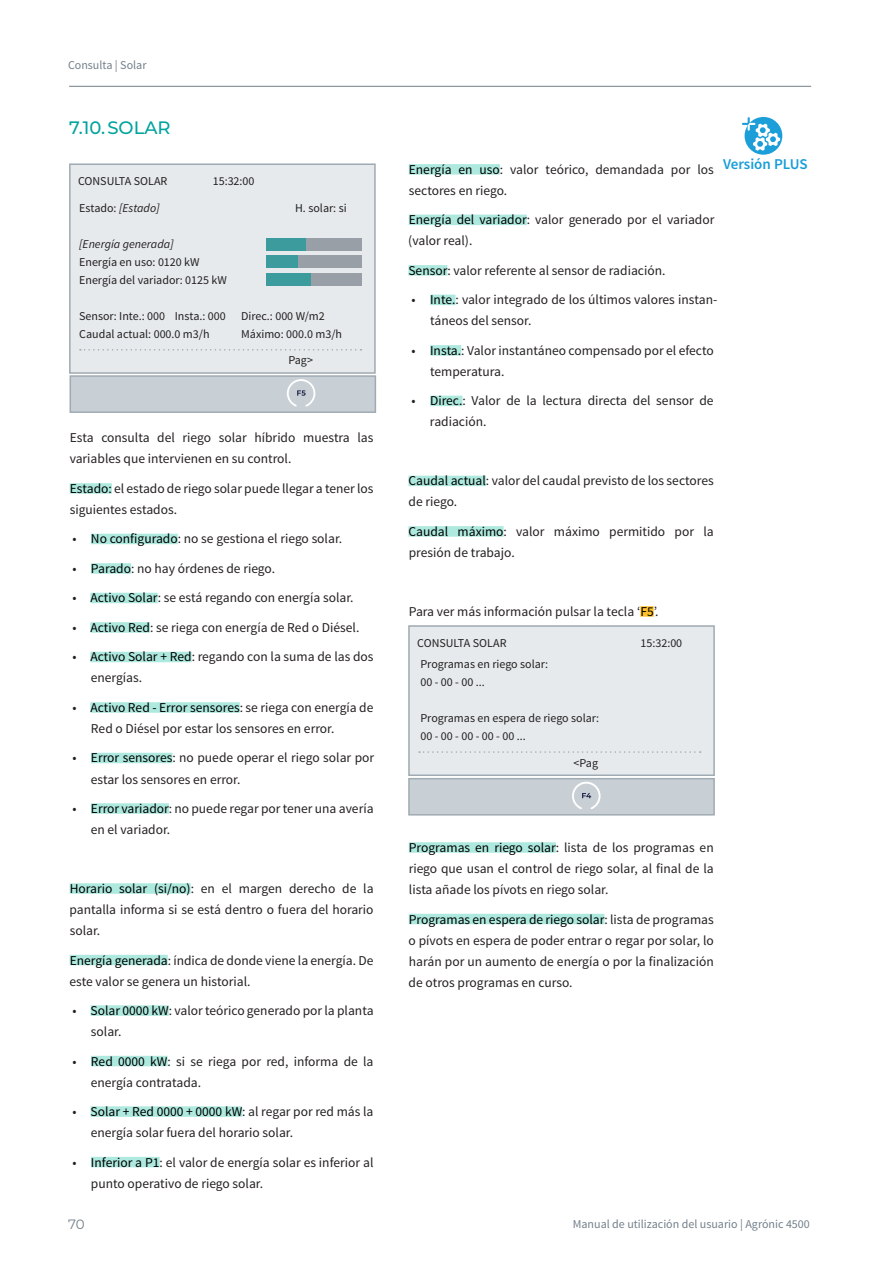
<style>
.page{position:relative;width:893px;height:1263px;background:#fff}
.page>*{position:absolute;margin:0;border:0;box-sizing:border-box;transform-origin:0 0}
.t1{font:500 18px "Montserrat";color:#00a39d}
.t2{font:600 15px "Source Sans Pro";color:#179dd9}
.t3{font:13.5px/21px "Source Sans Pro";color:#231f20}
.t4{font:13.5px "Montserrat";color:#727f8a}
.t5{font:12px/18px "Source Sans Pro";color:#231f20}
.t6{font:12px "Source Sans Pro";color:#727f8a}
.t7{font:italic 12px "Source Sans Pro";color:#231f20}
.s1{font-style:normal}
.s2{color:#000}
</style>
<div class="page">
<hr style="left:69px;top:86px;width:742px;height:1px;background:#727f8a">
<div style="left:409px;top:164px;width:91px;height:11px;background:#ade9de"></div>
<div style="left:409px;top:215px;width:118px;height:10px;background:#ade9de"></div>
<div style="left:408px;top:265px;width:39px;height:11px;background:#ade9de"></div>
<div style="left:430px;top:295px;width:25px;height:10px;background:#ade9de"></div>
<div style="left:430px;top:345px;width:31px;height:11px;background:#ade9de"></div>
<div style="left:430px;top:396px;width:32px;height:10px;background:#ade9de"></div>
<div style="left:408px;top:476px;width:78px;height:10px;background:#ade9de"></div>
<div style="left:408px;top:526px;width:96px;height:11px;background:#ade9de"></div>
<div style="left:640px;top:606px;width:14px;height:11px;background:#ffc22c"></div>
<div style="left:409px;top:842px;width:147px;height:11px;background:#ade9de"></div>
<div style="left:409px;top:914px;width:195px;height:10px;background:#ade9de"></div>
<div style="left:408px;top:625px;width:307px;height:151px;background:#e6eaec;border:2px solid #9faab2"></div>
<svg style="left:419px;top:751px;width:282px;height:2px"></svg>
<div style="left:408px;top:778px;width:307px;height:37px;background:#c9d0d5;border:2px solid #9faab2"></div>
<svg style="left:572px;top:781px;width:29px;height:28px"></svg>
<div style="left:70px;top:483px;width:42px;height:11px;background:#ade9de"></div>
<div style="left:91px;top:534px;width:87px;height:10px;background:#ade9de"></div>
<div style="left:91px;top:563px;width:40px;height:11px;background:#ade9de"></div>
<div style="left:90px;top:593px;width:68px;height:10px;background:#ade9de"></div>
<div style="left:90px;top:622px;width:60px;height:11px;background:#ade9de"></div>
<div style="left:90px;top:652px;width:102px;height:10px;background:#ade9de"></div>
<div style="left:90px;top:702px;width:150px;height:11px;background:#ade9de"></div>
<div style="left:91px;top:753px;width:81px;height:10px;background:#ade9de"></div>
<div style="left:91px;top:803px;width:78px;height:11px;background:#ade9de"></div>
<div style="left:70px;top:883px;width:121px;height:11px;background:#ade9de"></div>
<div style="left:70px;top:955px;width:98px;height:10px;background:#ade9de"></div>
<div style="left:91px;top:1005px;width:78px;height:11px;background:#ade9de"></div>
<div style="left:91px;top:1056px;width:77px;height:10px;background:#ade9de"></div>
<div style="left:91px;top:1106px;width:151px;height:11px;background:#ade9de"></div>
<div style="left:91px;top:1157px;width:69px;height:10px;background:#ade9de"></div>
<div style="left:69px;top:163px;width:307px;height:211px;background:#e6eaec;border:2px solid #9faab2"></div>
<svg style="left:80px;top:349px;width:282px;height:2px"></svg>
<div style="left:266px;top:238px;width:95px;height:12px;background:#989fa7"></div>
<div style="left:266px;top:238px;width:40px;height:12px;background:#3c9c9d"></div>
<div style="left:266px;top:256px;width:95px;height:12px;background:#989fa7"></div>
<div style="left:266px;top:256px;width:32px;height:12px;background:#3c9c9d"></div>
<div style="left:266px;top:273px;width:95px;height:13px;background:#989fa7"></div>
<div style="left:266px;top:273px;width:45px;height:13px;background:#3c9c9d"></div>
<div style="left:70px;top:375px;width:306px;height:38px;background:#c9d0d5;border:2px solid #9faab2"></div>
<svg style="left:287px;top:379px;width:29px;height:28px"></svg>
<svg style="left:745px;top:117px;width:37px;height:38px"></svg>
<svg style="left:742px;top:117px;width:38px;height:34px"></svg>
<p class="t6" style="left:68px;top:57px;width:80px">Consulta | Solar</p>
<h1 class="t1" style="left:69px;top:115px;width:103px">7.10.SOLAR</h1>
<p class="t5" style="left:78px;top:172px;width:91px">CONSULTA SOLAR</p>
<p class="t5" style="left:213px;top:172px;width:43px">15:32:00</p>
<p class="t7" style="left:79px;top:200px;width:82px"><span class="s1">Estado:</span> [Estado]</p>
<p class="t5" style="left:295px;top:199px;width:53px">H. solar: si</p>
<p class="t7" style="left:79px;top:236px;width:96px">[Energía generada]</p>
<p class="t5" style="left:79px;top:253px;width:149px">Energía en uso: 0120 kW<br>Energía del variador: 0125 kW</p>
<p class="t5" style="left:79px;top:307px;width:148px">Sensor: Inte.: 000 Insta.: 000</p>
<p class="t5" style="left:241px;top:307px;width:85px">Direc.: 000 W/m2</p>
<p class="t5" style="left:79px;top:325px;width:132px">Caudal actual: 000.0 m3/h</p>
<p class="t5" style="left:241px;top:325px;width:102px">Máximo: 000.0 m3/h</p>
<p class="t5" style="left:288px;top:352px;width:26px">Pag&gt;</p>
<p class="t3" style="left:70px;top:428px;width:305px">Esta consulta del riego solar híbrido muestra las variables que intervienen en su control.</p>
<p class="t3" style="left:70px;top:478px;width:305px"><span class="s2">Estado:</span> el estado de riego solar puede llegar a tener los siguientes estados.</p>
<p class="t3" style="left:72px;top:529px;width:271px">• <span class="s2">No configurado</span>: no se gestiona el riego solar.</p>
<p class="t3" style="left:72px;top:558px;width:204px">• <span class="s2">Parado</span>: no hay órdenes de riego.</p>
<p class="t3" style="left:72px;top:588px;width:283px">• <span class="s2">Activo Solar</span>: se está regando con energía solar.</p>
<p class="t3" style="left:72px;top:617px;width:288px">• <span class="s2">Activo Red</span>: se riega con energía de Red o Diésel.</p>
<p class="t3" style="left:91px;top:647px;width:284px;text-indent:-18px">• <span class="s2">Activo Solar + Red</span>: regando con la suma de las dos energías.</p>
<p class="t3" style="left:91px;top:697px;width:284px;text-indent:-18px">• <span class="s2">Activo Red - Error sensores</span>: se riega con energía de<br>Red o Diésel por estar los sensores en error.</p>
<p class="t3" style="left:91px;top:748px;width:285px;text-indent:-18px">• <span class="s2">Error sensores</span>: no puede operar el riego solar por estar los sensores en error.</p>
<p class="t3" style="left:91px;top:798px;width:284px;text-indent:-18px">• <span class="s2">Error variador</span>: no puede regar por tener una avería en el variador.</p>
<p class="t3" style="left:70px;top:878px;width:305px;text-align:justify"><span class="s2">Horario solar (si/no)</span>: en el margen derecho de la pantalla informa si se está dentro o fuera del horario solar.</p>
<p class="t3" style="left:69px;top:950px;width:306px"><span class="s2">Energía generada</span>: índica de donde viene la energía. De este valor se genera un historial.</p>
<p class="t3" style="left:91px;top:1000px;width:284px;text-indent:-19px">• <span class="s2">Solar 0000 kW</span>: valor teórico generado por la planta solar.</p>
<p class="t3" style="left:91px;top:1051px;width:284px;text-indent:-18px">• <span class="s2">Red 0000 kW</span>: si se riega por red, informa de la energía contratada.</p>
<p class="t3" style="left:91px;top:1101px;width:284px;text-indent:-18px">• <span class="s2">Solar + Red 0000 + 0000 kW</span>: al regar por red más la energía solar fuera del horario solar.</p>
<p class="t3" style="left:91px;top:1152px;width:284px;text-indent:-18px">• <span class="s2">Inferior a P1</span>: el valor de energía solar es inferior al punto operativo de riego solar.</p>
<p class="t2" style="left:723px;top:155px;width:86px">Versión PLUS</p>
<p class="t3" style="left:409px;top:159px;width:306px"><span class="s2">Energía en uso</span>: valor teórico, demandada por los sectores en riego.</p>
<p class="t3" style="left:408px;top:210px;width:308px"><span class="s2">Energía del variador</span>: valor generado por el variador (valor real).</p>
<p class="t3" style="left:408px;top:260px;width:259px"><span class="s2">Sensor</span>: valor referente al sensor de radiación.</p>
<p class="t3" style="left:430px;top:290px;width:289px;text-indent:-19px">• <span class="s2">Inte.</span>: valor integrado de los últimos valores instan&shy;táneos del sensor.</p>
<p class="t3" style="left:430px;top:340px;width:285px;text-indent:-19px">• <span class="s2">Insta.</span>: Valor instantáneo compensado por el efecto temperatura.</p>
<p class="t3" style="left:430px;top:391px;width:285px;text-indent:-18px">• <span class="s2">Direc.</span>: Valor de la lectura directa del sensor de radiación.</p>
<p class="t3" style="left:408px;top:471px;width:307px"><span class="s2">Caudal actual</span>: valor del caudal previsto de los sectores de riego.</p>
<p class="t3" style="left:408px;top:521px;width:307px"><span class="s2">Caudal máximo</span>: valor máximo permitido por la presión de trabajo.</p>
<p class="t3" style="left:409px;top:601px;width:251px">Para ver más información pulsar la tecla ‘<span class="s2">F5</span>’.</p>
<p class="t5" style="left:417px;top:634px;width:91px">CONSULTA SOLAR</p>
<p class="t5" style="left:640px;top:634px;width:43px">15:32:00</p>
<p class="t5" style="left:420px;top:656px;width:129px">Programas en riego solar:<br>00 - 00 - 00 ...</p>
<p class="t5" style="left:420px;top:710px;width:180px">Programas en espera de riego solar:<br>00 - 00 - 00 - 00 - 00 ...</p>
<p class="t5" style="left:574px;top:754px;width:26px">&lt;Pag</p>
<p class="t3" style="left:409px;top:837px;width:306px;text-align:justify"><span class="s2">Programas en riego solar</span>: lista de los programas en riego que usan el control de riego solar, al final de la lista añade los pívots en riego solar.</p>
<p class="t3" style="left:409px;top:909px;width:307px;text-align:justify"><span class="s2">Programas en espera de riego solar</span>: lista de programas o pívots en espera de poder entrar o regar por solar, lo harán por un aumento de energía o por la finalización de otros programas en curso.</p>
<p class="t4" style="left:68px;top:1215px;width:18px">70</p>
<p class="t6" style="left:573px;top:1217px;width:239px">Manual de utilización del usuario | Agrónic 4500</p>
</div>
